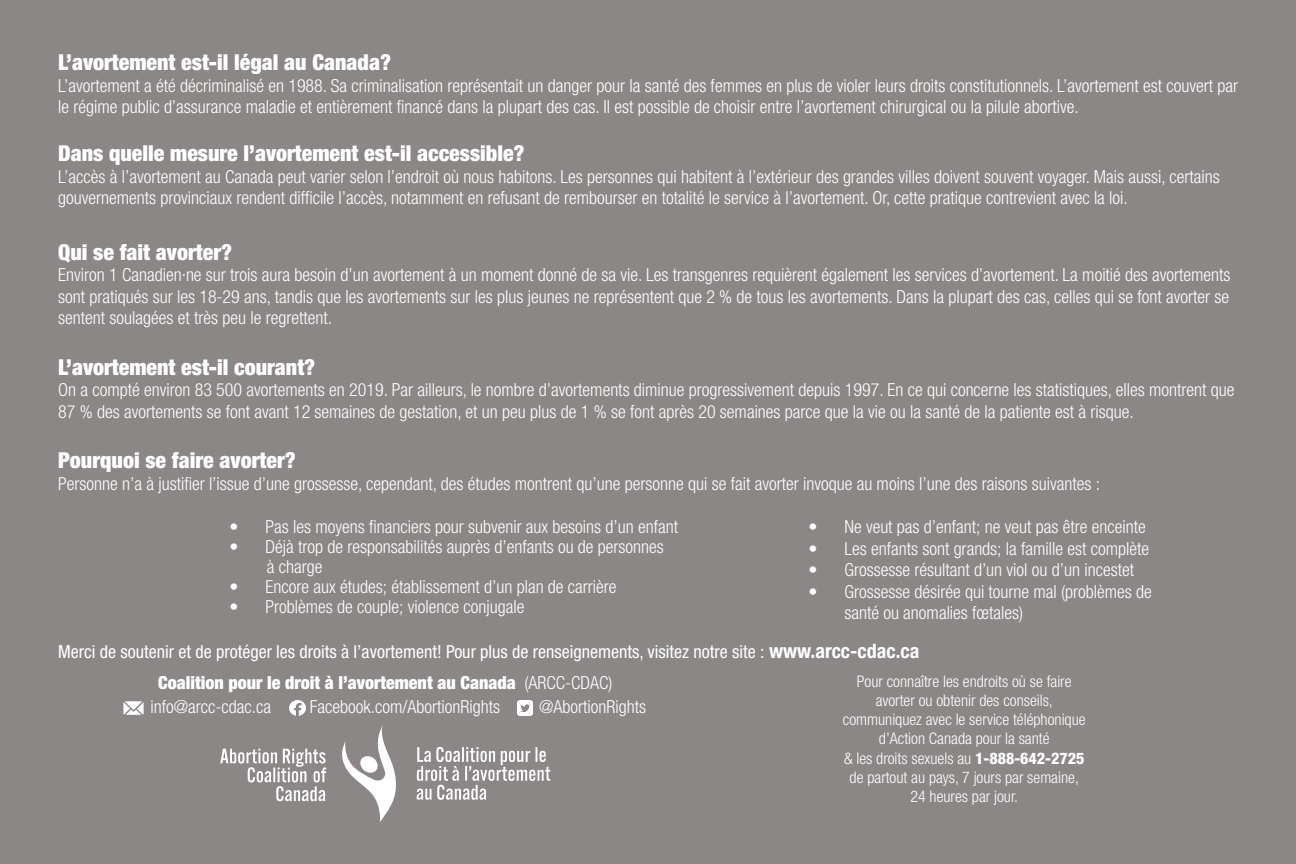
<style>
.page{position:relative;width:1296px;height:864px;background:#8a8786}
.page>*{position:absolute;margin:0;border:0;box-sizing:border-box;transform-origin:0 0}
.t1{font:900 condensed 22px "Helvetica Neue LT Std";color:#fff}
.t2{font:300 condensed 18px/21.6px "Helvetica Neue LT Std";color:#fff}
.t3{font:condensed 18px "Helvetica Neue LT Std";color:#fff}
.t4{font:300 condensed 18px "Helvetica Neue";color:#fff}
.t5{font:900 condensed 18px "Helvetica Neue LT Std";color:#fff}
.t6{font:300 condensed 16px/19.2px "Helvetica Neue LT Std";color:#fff;text-align:center}
.s1{font-weight:700;font-size:20px}
.s2{font-family:"Helvetica Neue";font-weight:300}
.s3{font-weight:800}
</style>
<div class="page">
<svg style="left:342px;top:726px;width:54px;height:96px"></svg>
<svg style="left:220px;top:749px;width:106px;height:52px"></svg>
<svg style="left:417px;top:747px;width:133px;height:53px"></svg>
<img style="left:123px;top:701px;width:21px;height:14px">
<img style="left:290px;top:700px;width:15px;height:15px">
<img style="left:517px;top:700px;width:16px;height:15px">
<p class="t1" style="left:58px;top:54px;width:334px">L’avortement est-il légal au Canada?</p>
<p class="t2" style="left:58px;top:77px;width:1181px">L’avortement a été décriminalisé en 1988. Sa criminalisation représentait un danger pour la santé des femmes en plus de violer leurs droits constitutionnels. L’avortement est couvert par le régime public d’assurance maladie et entièrement financé dans la plupart des cas. Il est possible de choisir entre l’avortement chirurgical ou la pilule abortive.</p>
<p class="t1" style="left:58px;top:145px;width:468px">Dans quelle mesure l’avortement est-il accessible?</p>
<p class="t2" style="left:58px;top:168px;width:1163px">L’accès à l’avortement au Canada peut varier selon l’endroit où nous habitons. Les personnes qui habitent à l’extérieur des grandes villes doivent souvent voyager. Mais aussi, certains gouvernements provinciaux rendent difficile l’accès, notamment en refusant de rembourser en totalité le service à l’avortement. Or, cette pratique contrevient avec la loi.</p>
<p class="t1" style="left:58px;top:244px;width:176px">Qui se fait avorter?</p>
<p class="t2" style="left:58px;top:266px;width:1174px;text-align:justify">Environ 1 Canadien·ne sur trois aura besoin d’un avortement à un moment donné de sa vie. Les transgenres requièrent également les services d’avortement. La moitié des avortements sont pratiqués sur les 18-29 ans, tandis que les avortements sur les plus jeunes ne représentent que 2 % de tous les avortements. Dans la plupart des cas, celles qui se font avorter se sentent soulagées et très peu le regrettent.</p>
<p class="t1" style="left:58px;top:359px;width:259px">L’avortement est-il courant?</p>
<p class="t2" style="left:58px;top:382px;width:1178px">On a compté environ 83 500 avortements en 2019. Par ailleurs, le nombre d’avortements diminue progressivement depuis 1997. En ce qui concerne les statistiques, elles montrent que<br>87 % des avortements se font avant 12 semaines de gestation, et un peu plus de 1 % se font après 20 semaines parce que la vie ou la santé de la patiente est à risque.</p>
<p class="t1" style="left:58px;top:453px;width:239px">Pourquoi se faire avorter?</p>
<p class="t2" style="left:58px;top:475px;width:1044px">Personne n’a à justifier l’issue d’une grossesse, cependant, des études montrent qu’une personne qui se fait avorter invoque au moins l’une des raisons suivantes :</p>
<p class="t2" style="left:229px;top:518px;width:450px">• Pas les moyens financiers pour subvenir aux besoins d’un enfant</p>
<p class="t2" style="left:267px;top:539px;width:399px;line-height:20px;text-indent:-37px">• Déjà trop de responsabilités auprès d’enfants ou de personnes à charge</p>
<p class="t2" style="left:229px;top:578px;width:389px">• Encore aux études; établissement d’un plan de carrière</p>
<p class="t2" style="left:229px;top:598px;width:297px">• Problèmes de couple; violence conjugale</p>
<p class="t2" style="left:808px;top:518px;width:339px">• Ne veut pas d’enfant; ne veut pas être enceinte</p>
<p class="t2" style="left:808px;top:540px;width:342px">• Les enfants sont grands; la famille est complète</p>
<p class="t2" style="left:808px;top:562px;width:327px">• Grossesse résultant d’un viol ou d’un incestet</p>
<p class="t2" style="left:844px;top:583px;width:309px;text-indent:-36px">• Grossesse désirée qui tourne mal (problèmes de santé ou anomalies fœtales)</p>
<p class="t3" style="left:58px;top:645px;width:863px">Merci de soutenir et de protéger les droits à l’avortement! Pour plus de renseignements, visitez notre site : <span class="s1">www.arcc-cdac.ca</span></p>
<p class="t5" style="left:158px;top:676px;width:456px">Coalition pour le droit à l’avortement au Canada <span class="s2">(ARCC-CDAC)</span></p>
<p class="t4" style="left:150px;top:700px;width:122px">info@arcc-cdac.ca</p>
<p class="t4" style="left:310px;top:700px;width:192px">Facebook.com/AbortionRights</p>
<p class="t4" style="left:539px;top:700px;width:109px">@AbortionRights</p>
<p class="t6" style="left:843px;top:674px;width:244px">Pour connaître les endroits où se faire avorter ou obtenir des conseils, communiquez avec le service téléphonique d’Action Canada pour la santé<br>&amp; les droits sexuels au <span class="s3">1-888-642-2725 </span>de partout au pays, 7 jours par semaine, 24 heures par jour.</p>
</div>
